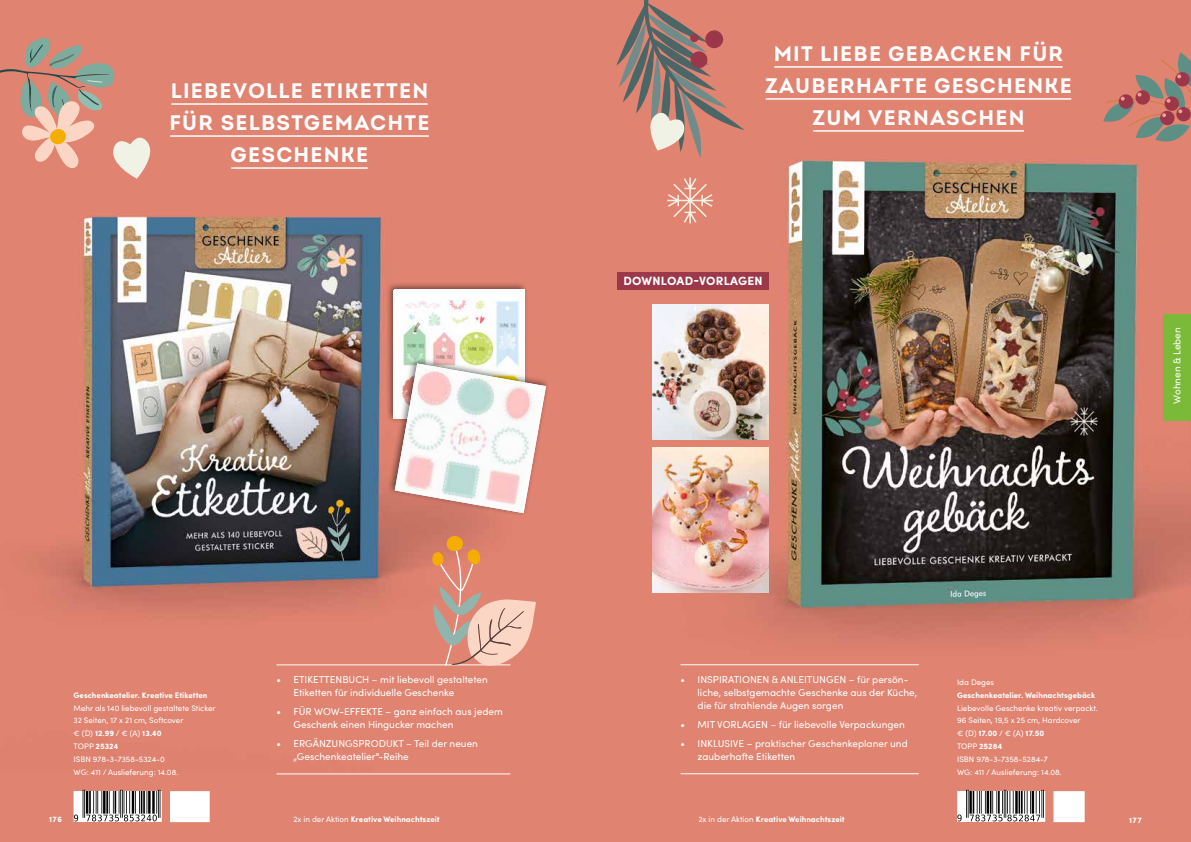
<style>
.page{position:relative;width:1191px;height:842px;background:#fff}
.page>*{position:absolute;margin:0;border:0;box-sizing:border-box;transform-origin:0 0}
.t1{font:63px "EA Npagina";color:#000}
.t2{font:700 21px/32px "Intro";letter-spacing:.06em;color:#fff;text-align:center}
.t3{font:700 12px "Sofia Pro";letter-spacing:.02em;color:#fff}
.t4{font:10px/13px "Sofia Pro";color:#fff}
.t5{font:8px/12.8px "Sofia Pro";color:#fff}
.t6{font:700 8px "Sofia Pro";color:#fff}
.s1{font-weight:700}
.s2{font-weight:400}
</style>
<div class="page">
<img style="left:0;top:0;width:1191px;height:842px">
<div style="left:385px;top:282px;width:143px;height:141px;background:#000;opacity:.5"></div>
<img style="left:395px;top:290px;width:129px;height:66px">
<div style="left:387px;top:356px;width:162px;height:161px;background:#000;opacity:.5"></div>
<img style="left:395px;top:363px;width:151px;height:150px">
<hr style="left:171px;top:103px;width:256px;height:2px;background:#fff">
<hr style="left:170px;top:135px;width:259px;height:2px;background:#fff">
<hr style="left:231px;top:167px;width:137px;height:2px;background:#fff">
<hr style="left:276px;top:773px;width:234px;height:1px;background:#fff">
<hr style="left:276px;top:664px;width:234px;height:1px;background:#fff">
<div style="left:170px;top:791px;width:40px;height:31px;background:#fff"></div>
<div style="left:74px;top:791px;width:88px;height:31px;background:#fff"></div>
<hr style="left:774px;top:66px;width:288px;height:2px;background:#fff">
<hr style="left:765px;top:98px;width:306px;height:2px;background:#fff">
<hr style="left:813px;top:130px;width:210px;height:2px;background:#fff">
<hr style="left:680px;top:773px;width:238px;height:1px;background:#fff">
<hr style="left:680px;top:664px;width:238px;height:1px;background:#fff">
<div style="left:1053px;top:791px;width:31px;height:31px;background:#fff"></div>
<div style="left:957px;top:791px;width:88px;height:31px;background:#fff"></div>
<svg style="left:0;top:34px;width:158px;height:145px;background:#d59482"></svg>
<svg style="left:432px;top:535px;width:104px;height:131px;background:#de9c86"></svg>
<img style="left:652px;top:305px;width:116px;height:135px">
<img style="left:652px;top:448px;width:116px;height:145px">
<div style="left:617px;top:272px;width:151px;height:18px;background:#9b394a"></div>
<svg style="left:1103px;top:53px;width:88px;height:95px;background:#bb7d70"></svg>
<svg style="left:616px;top:0;width:128px;height:158px;background:#b78075"></svg>
<svg style="left:667px;top:178px;width:46px;height:45px;background:#e39a89"></svg>
<div style="left:1162px;top:315px;width:29px;height:106px;background:#7bba39"></div>
<h2 class="t2" style="left:169px;top:74px;width:261px">LIEBEVOLLE ETIKETTEN<br>FÜR SELBSTGEMACHTE<br>GESCHENKE</h2>
<h2 class="t2" style="left:765px;top:37px;width:308px">MIT LIEBE GEBACKEN FÜR<br>ZAUBERHAFTE GESCHENKE<br>ZUM VERNASCHEN</h2>
<p class="t3" style="left:623px;top:272px;width:141px">DOWNLOAD-VORLAGEN</p>
<p class="t4" style="left:1169px;top:404px;width:78px;rotate:-90deg">Wohnen &amp; Leben</p>
<p class="t6" style="left:74px;top:689px;width:135px">Geschenkeatelier. Kreative Etiketten</p>
<p class="t5" style="left:74px;top:701px;width:143px">Mehr als 140 liebevoll gestaltete Sticker<br>32 Seiten, 17 x 21 cm, Softcover<br>€ (D) <span class="s1">12.99</span> / € (A) <span class="s1">13.40<br></span>TOPP <span class="s1">25324<br></span>ISBN 978-3-7358-5324-0<br>WG: 411 / Auslieferung: 14.08.</p>
<p class="t4" style="left:293px;top:673px;width:196px;text-indent:-17px">• ETIKETTENBUCH – mit liebevoll gestalteten<br>Etiketten für individuelle Geschenke</p>
<p class="t4" style="left:293px;top:704px;width:211px;text-indent:-17px">• FÜR WOW-EFFEKTE – ganz einfach aus jedem<br>Geschenk einen Hingucker machen</p>
<p class="t4" style="left:293px;top:736px;width:186px;text-indent:-17px">• ERGÄNZUNGSPRODUKT – Teil der neuen „Geschenkeatelier"-Reihe</p>
<p class="t4" style="left:697px;top:673px;width:221px;text-indent:-17px">• INSPIRATIONEN &amp; ANLEITUNGEN – für persön&shy;liche, selbstgemachte Geschenke aus der Küche, die für strahlende Augen sorgen</p>
<p class="t4" style="left:680px;top:717px;width:226px">• MIT VORLAGEN – für liebevolle Verpackungen</p>
<p class="t4" style="left:697px;top:736px;width:212px;text-indent:-17px">• INKLUSIVE – praktischer Geschenkeplaner und zauberhafte Etiketten</p>
<p class="t5" style="left:957px;top:675px;width:39px">Ida Deges</p>
<p class="t6" style="left:957px;top:689px;width:140px">Geschenkeatelier. Weihnachtsgebäck</p>
<p class="t5" style="left:957px;top:701px;width:142px">Liebevolle Geschenke kreativ verpackt.<br>96 Seiten, 19,5 x 25 cm, Hardcover<br>€ (D) <span class="s1">17.00</span> / € (A) <span class="s1">17.50<br></span>TOPP <span class="s1">25284<br></span>ISBN 978-3-7358-5284-7<br>WG: 411 / Auslieferung: 14.08.</p>
<h1 class="t1" style="left:74px;top:757px;width:94px">9:hsnhnf;}zxwyu:›</h1>
<h1 class="t1" style="left:957px;top:757px;width:94px">9:hsnhnf;}zw}y|:›</h1>
<p class="t6" style="left:293px;top:813px;width:148px"><span class="s2">2x in der Aktion</span> Kreative Weihnachtszeit</p>
<p class="t6" style="left:698px;top:813px;width:148px"><span class="s2">2x in der Aktion</span> Kreative Weihnachtszeit</p>
<p class="t6" style="left:49px;top:813px;width:15px">176</p>
<p class="t6" style="left:1129px;top:814px;width:14px">177</p>
</div>
